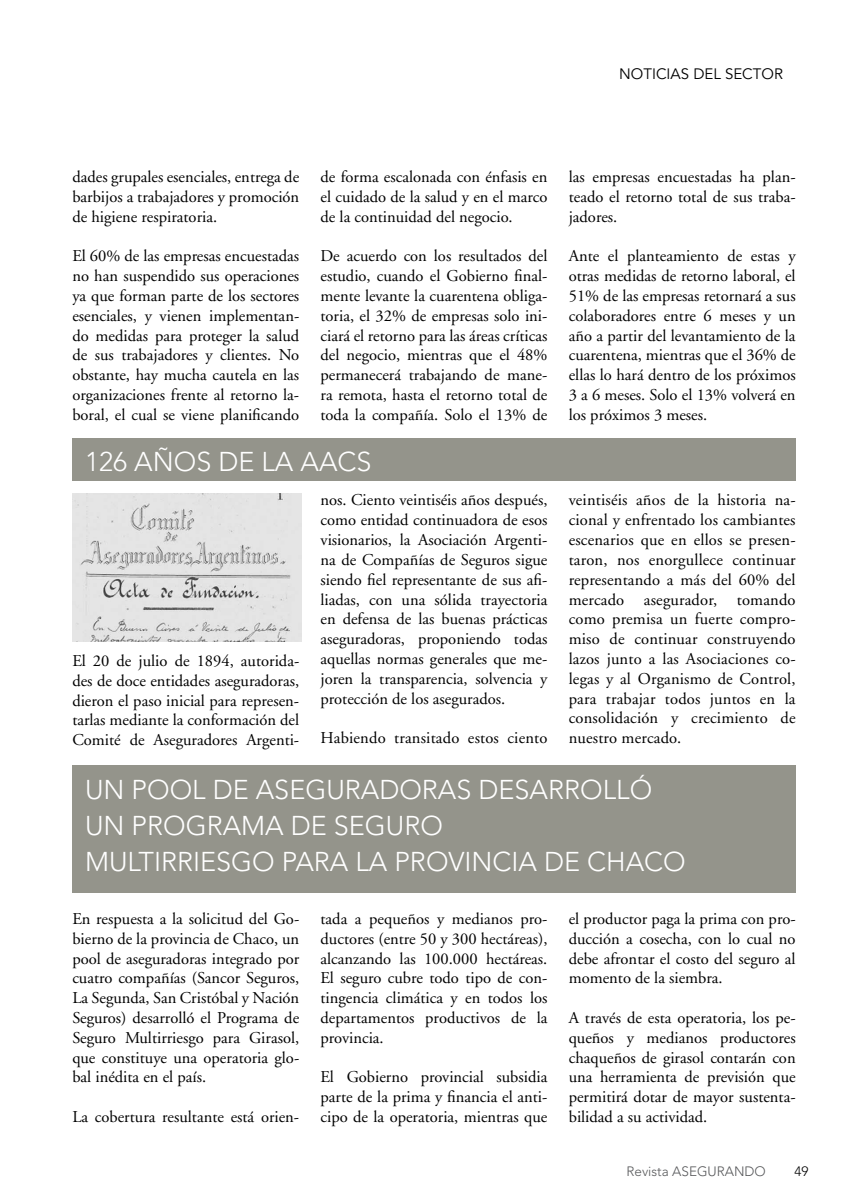
<style>
.page{position:relative;width:851px;height:1191px;background:#fff}
.page>*{position:absolute;margin:0;border:0;box-sizing:border-box;transform-origin:0 0}
.t1{font:300 27px "Avenir";color:#fff}
.t2{font:16.5px/19.8px "Adobe Garamond";color:#000;text-align:justify}
.t3{font:15px "Avenir";color:#000}
.t4{font:300 13.5px "Avenir";color:#58595b}
.t5{font:300 13.5px "Avenir";color:#000}
</style>
<div class="page">
<div style="left:72px;top:438px;width:723px;height:43px;background:#94948b"></div>
<div style="left:72px;top:765px;width:723px;height:128px;background:#94948b"></div>
<img style="left:72px;top:493px;width:230px;height:148px">
<p class="t3" style="left:619px;top:66px;width:165px">NOTICIAS DEL SECTOR</p>
<p class="t2" style="left:72px;top:167px;width:228px">dades grupales esenciales, entrega de barbijos a trabajadores y promoción de higiene respiratoria.</p>
<p class="t2" style="left:72px;top:247px;width:228px">El 60% de las empresas encuestadas no han suspendido sus operaciones ya que forman parte de los sectores esenciales, y vienen implementan&shy;do medidas para proteger la salud de sus trabajadores y clientes. No obstante, hay mucha cautela en las organizaciones frente al retorno la&shy;boral, el cual se viene planificando</p>
<p class="t2" style="left:320px;top:167px;width:228px">de forma escalonada con énfasis en el cuidado de la salud y en el marco de la continuidad del negocio.</p>
<p class="t2" style="left:320px;top:247px;width:228px">De acuerdo con los resultados del estudio, cuando el Gobierno final&shy;mente levante la cuarentena obliga&shy;toria, el 32% de empresas solo ini&shy;ciará el retorno para las áreas críticas del negocio, mientras que el 48% permanecerá trabajando de mane&shy;ra remota, hasta el retorno total de toda la compañía. Solo el 13% de</p>
<h1 class="t1" style="left:85px;top:446px;width:288px">126 AÑOS DE LA AACS</h1>
<p class="t2" style="left:72px;top:651px;width:228px">El 20 de julio de 1894, autorida&shy;des de doce entidades aseguradoras, dieron el paso inicial para represen&shy;tarlas mediante la conformación del Comité de Aseguradores Argenti-</p>
<p class="t2" style="left:320px;top:491px;width:228px">nos. Ciento veintiséis años después, como entidad continuadora de esos visionarios, la Asociación Argenti&shy;na de Compañías de Seguros sigue siendo fiel representante de sus afi&shy;liadas, con una sólida trayectoria en defensa de las buenas prácticas aseguradoras, proponiendo todas aquellas normas generales que me&shy;joren la transparencia, solvencia y protección de los asegurados.</p>
<p class="t2" style="left:320px;top:728px;width:228px">Habiendo transitado estos ciento</p>
<p class="t2" style="left:568px;top:167px;width:228px">las empresas encuestadas ha plan&shy;teado el retorno total de sus traba&shy;jadores.</p>
<p class="t2" style="left:568px;top:247px;width:228px">Ante el planteamiento de estas y otras medidas de retorno laboral, el 51% de las empresas retornará a sus colaboradores entre 6 meses y un año a partir del levantamiento de la cuarentena, mientras que el 36% de ellas lo hará dentro de los próximos 3 a 6 meses. Solo el 13% volverá en los próximos 3 meses.</p>
<p class="t2" style="left:568px;top:491px;width:228px">veintiséis años de la historia na&shy;cional y enfrentado los cambiantes escenarios que en ellos se presen&shy;taron, nos enorgullece continuar representando a más del 60% del mercado asegurador, tomando como premisa un fuerte compro&shy;miso de continuar construyendo lazos junto a las Asociaciones co&shy;legas y al Organismo de Control, para trabajar todos juntos en la consolidación y crecimiento de nuestro mercado.</p>
<h1 class="t1" style="left:85px;top:773px;width:66px">UN POOL</h1>
<h1 class="t1" style="left:213px;top:773px;width:62px">DE ASEGURADORAS</h1>
<h1 class="t1" style="left:478px;top:773px;width:18px">DESARROLL</h1>
<h1 class="t1" style="left:629px;top:773px;width:24px">Ó</h1>
<h1 class="t1" style="left:85px;top:809px;width:83px">UN PROGRAMA</h1>
<h1 class="t1" style="left:291px;top:809px;width:78px">DE SEGURO</h1>
<h1 class="t1" style="left:85px;top:845px;width:40px">MULTIRRIESGO</h1>
<h1 class="t1" style="left:282px;top:845px;width:17px">PARA</h1>
<h1 class="t1" style="left:355px;top:845px;width:56px">LA PROVINCIA</h1>
<h1 class="t1" style="left:544px;top:845px;width:82px">DE CHACO</h1>
<p class="t2" style="left:72px;top:909px;width:228px">En respuesta a la solicitud del Go&shy;bierno de la provincia de Chaco, un pool de aseguradoras integrado por cuatro compañías (Sancor Seguros, La Segunda, San Cristóbal y Nación Seguros) desarrolló el Programa de Seguro Multirriesgo para Girasol, que constituye una operatoria glo&shy;bal inédita en el país.</p>
<p class="t2" style="left:72px;top:1107px;width:228px">La cobertura resultante está orien-</p>
<p class="t2" style="left:320px;top:909px;width:228px">tada a pequeños y medianos pro&shy;ductores (entre 50 y 300 hectáreas), alcanzando las 100.000 hectáreas.<br>El seguro cubre todo tipo de con&shy;tingencia climática y en todos los departamentos productivos de la provincia.</p>
<p class="t2" style="left:320px;top:1067px;width:228px">El Gobierno provincial subsidia parte de la prima y financia el anti&shy;cipo de la operatoria, mientras que</p>
<p class="t2" style="left:568px;top:909px;width:228px">el productor paga la prima con pro&shy;ducción a cosecha, con lo cual no debe afrontar el costo del seguro al momento de la siembra.</p>
<p class="t2" style="left:568px;top:1008px;width:228px">A través de esta operatoria, los pe&shy;queños y medianos productores chaqueños de girasol contarán con una herramienta de previsión que permitirá dotar de mayor sustenta&shy;bilidad a su actividad.</p>
<p class="t4" style="left:626px;top:1163px;width:141px">REVISTA ASEGURANDO</p>
<p class="t5" style="left:794px;top:1163px;width:16px">49</p>
</div>
